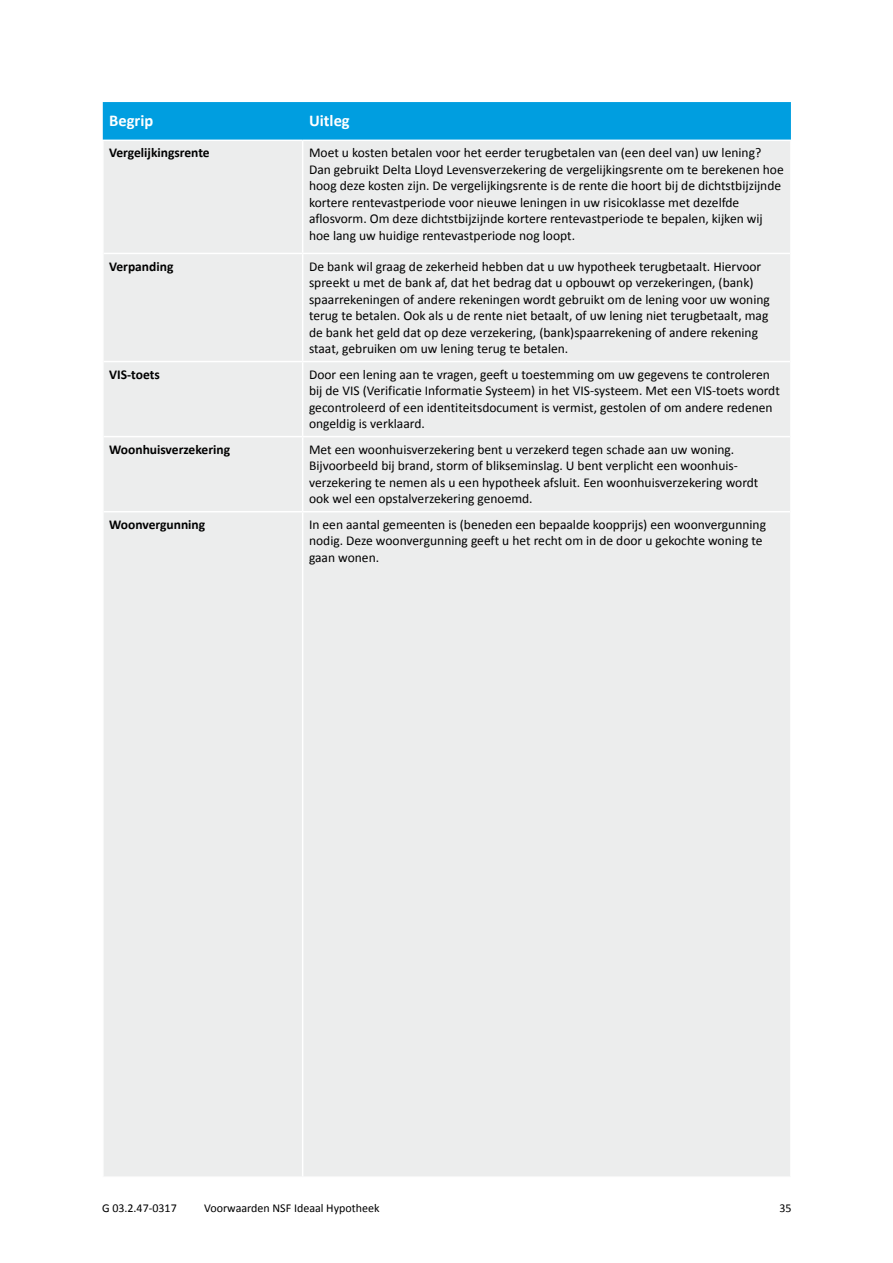
<style>
.page{position:relative;width:893px;height:1263px;background:#fff}
.page>*{position:absolute;margin:0;border:0;box-sizing:border-box;transform-origin:0 0}
.t1{font:700 16.5px "Calibri";color:#fff}
.t2{font:13.5px/16.5px "Calibri";color:#000}
.t3{font:700 13.5px "Calibri";color:#000}
.t4{font:12px "Calibri";color:#000}
</style>
<div class="page">
<div style="left:103px;top:102px;width:688px;height:38px;background:#009ee0"></div>
<div style="left:104px;top:141px;width:686px;height:1035px;background:#eceded"></div>
<hr style="left:104px;top:253px;width:199px;height:1px;background:#fff">
<hr style="left:303px;top:253px;width:487px;height:1px;background:#fff">
<hr style="left:104px;top:361px;width:199px;height:1px;background:#fff">
<hr style="left:303px;top:361px;width:487px;height:1px;background:#fff">
<hr style="left:104px;top:436px;width:199px;height:1px;background:#fff">
<hr style="left:303px;top:436px;width:487px;height:1px;background:#fff">
<hr style="left:104px;top:511px;width:199px;height:1px;background:#fff">
<hr style="left:303px;top:511px;width:487px;height:1px;background:#fff">
<hr style="left:302px;top:141px;width:1px;height:112px;background:#fff">
<hr style="left:302px;top:254px;width:1px;height:107px;background:#fff">
<hr style="left:302px;top:362px;width:1px;height:74px;background:#fff">
<hr style="left:302px;top:437px;width:1px;height:74px;background:#fff">
<hr style="left:302px;top:512px;width:1px;height:664px;background:#fff">
<p class="t1" style="left:109px;top:111px;width:46px">Begrip</p>
<p class="t1" style="left:309px;top:111px;width:42px">Uitleg</p>
<p class="t3" style="left:109px;top:145px;width:102px">Vergelijkingsrente</p>
<p class="t2" style="left:309px;top:144px;width:476px">Moet u kosten betalen voor het eerder terugbetalen van (een deel van) uw lening?<br>Dan gebruikt Delta Lloyd Levensverzekering de vergelijkingsrente om te berekenen hoe hoog deze kosten zijn. De vergelijkingsrente is de rente die hoort bij de dichtstbijzijnde kortere rentevastperiode voor nieuwe leningen in uw risicoklasse met dezelfde aflosvorm. Om deze dichtstbijzijnde kortere rentevastperiode te bepalen, kijken wij hoe lang uw huidige rentevastperiode nog loopt.</p>
<p class="t3" style="left:109px;top:258px;width:66px">Verpanding</p>
<p class="t2" style="left:309px;top:257px;width:462px">De bank wil graag de zekerheid hebben dat u uw hypotheek terugbetaalt. Hiervoor spreekt u met de bank af, dat het bedrag dat u opbouwt op verzekeringen, (bank) spaarrekeningen of andere rekeningen wordt gebruikt om de lening voor uw woning terug te betalen. Ook als u de rente niet betaalt, of uw lening niet terugbetaalt, mag de bank het geld dat op deze verzekering, (bank)spaarrekening of andere rekening staat, gebruiken om uw lening terug te betalen.</p>
<p class="t3" style="left:109px;top:366px;width:52px">VIS-toets</p>
<p class="t2" style="left:309px;top:365px;width:472px">Door een lening aan te vragen, geeft u toestemming om uw gegevens te controleren bij de VIS (Verificatie Informatie Systeem) in het VIS-systeem. Met een VIS-toets wordt gecontroleerd of een identiteitsdocument is vermist, gestolen of om andere redenen ongeldig is verklaard.</p>
<p class="t3" style="left:109px;top:441px;width:122px">Woonhuisverzekering</p>
<p class="t2" style="left:309px;top:440px;width:451px">Met een woonhuisverzekering bent u verzekerd tegen schade aan uw woning.<br>Bijvoorbeeld bij brand, storm of blikseminslag. U bent verplicht een woonhuis&shy;verzekering te nemen als u een hypotheek afsluit. Een woonhuisverzekering wordt ook wel een opstalverzekering genoemd.</p>
<p class="t3" style="left:109px;top:516px;width:98px">Woonvergunning</p>
<p class="t2" style="left:309px;top:515px;width:458px">In een aantal gemeenten is (beneden een bepaalde koopprijs) een woonvergunning nodig. Deze woonvergunning geeft u het recht om in de door u gekochte woning te gaan wonen.</p>
<p class="t4" style="left:102px;top:1200px;width:76px">G 03.2.47-0317</p>
<p class="t4" style="left:204px;top:1200px;width:177px">Voorwaarden NSF Ideaal Hypotheek</p>
<p class="t4" style="left:779px;top:1200px;width:14px">35</p>
</div>
